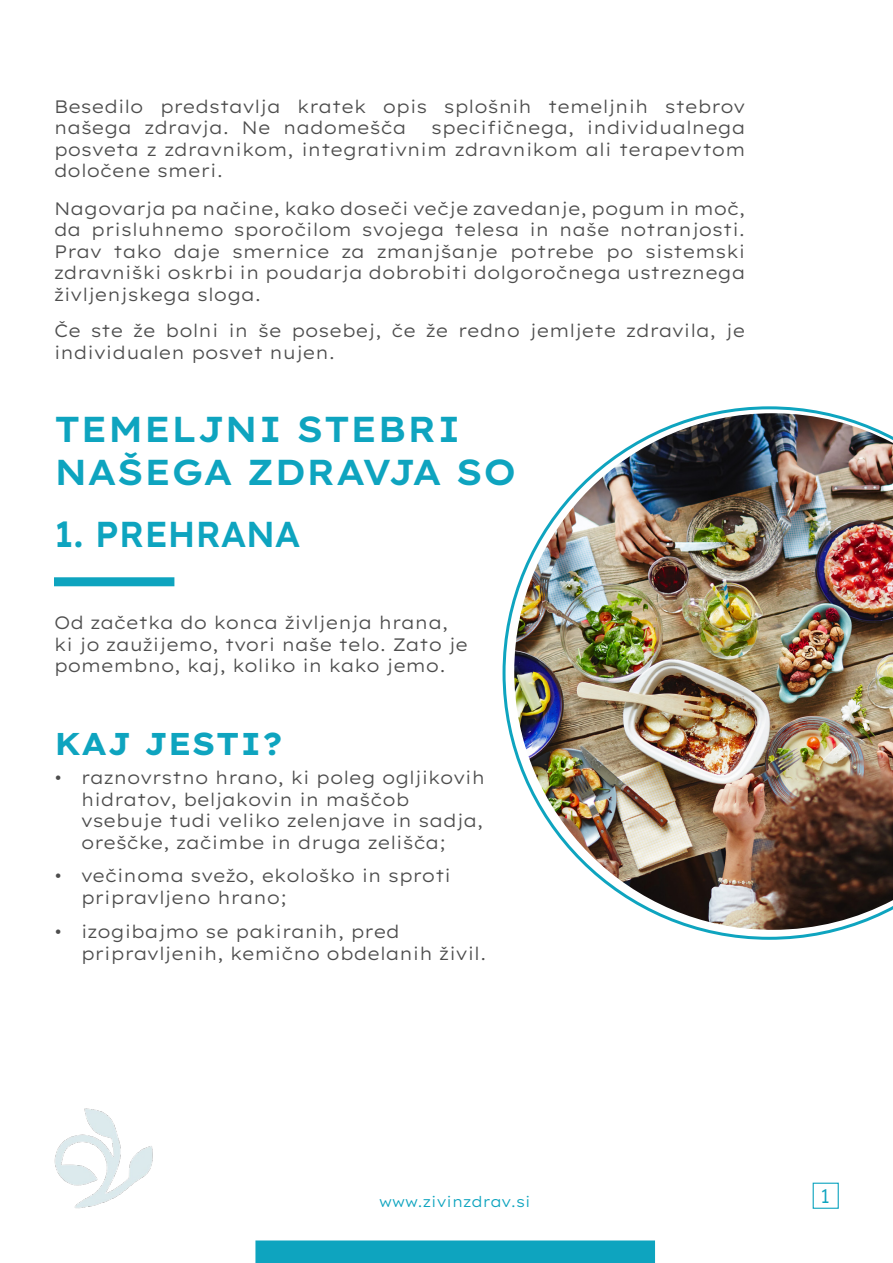
<style>
.page{position:relative;width:893px;height:1263px;background:#fff}
.page>*{position:absolute;margin:0;border:0;box-sizing:border-box;transform-origin:0 0}
.t1{font:600 36px/43.2px "Lexend Exa";color:#0ea4bf}
.t2{font:600 36px "Lexend Exa";letter-spacing:-.04em;color:#0ea4bf;scale:.9 1}
.t3{font:700 31.5px "Lexend Exa";color:#0ea4bf}
.t4{font:300 19.5px "Lexend Exa";color:#0ea4bf}
.t5{font:300 18px/21.6px "Lexend Exa";color:#4d4d4d}
.t6{font:300 15px "Lexend Exa";color:#0ea4bf}
</style>
<div class="page">
<svg style="left:503px;top:406px;width:338px;height:534px"></svg>
<img style="left:514px;top:413px;width:379px;height:517px">
<img style="left:54px;top:1108px;width:99px;height:101px">
<div style="left:54px;top:577px;width:120px;height:9px;background:#0ea4bf"></div>
<div style="left:255px;top:1240px;width:400px;height:23px;background:#0ea4bf"></div>
<div style="left:813px;top:1183px;width:26px;height:26px;border:1px solid #0ea4bf"></div>
<p class="t5" style="left:54px;top:94px;width:693px">Besedilo predstavlja kratek opis splošnih temeljnih stebrov našega zdravja. Ne nadomešča</p>
<p class="t5" style="left:54px;top:116px;width:693px;text-align:justify;text-indent:377px">specifičnega, individualnega posveta z zdravnikom, integrativnim zdravnikom ali terapevtom določene smeri.</p>
<p class="t5" style="left:54px;top:196px;width:693px;text-align:justify">Nagovarja pa načine, kako doseči večje zavedanje, pogum in moč, da prisluhnemo sporočilom svojega telesa in naše notranjosti.<br>Prav tako daje smernice za zmanjšanje potrebe po sistemski zdravniški oskrbi in poudarja dobrobiti dolgoročnega ustreznega življenjskega sloga.</p>
<p class="t5" style="left:54px;top:319px;width:693px">Če ste že bolni in še posebej, če že redno jemljete zdravila, je individualen posvet nujen.</p>
<h1 class="t1" style="left:54px;top:405px;width:464px">TEMELJNI STEBRI<br>NAŠEGA ZDRAVJA SO</h1>
<h1 class="t2" style="left:54px;top:506px;width:276px">1. PREHRANA</h1>
<p class="t5" style="left:54px;top:611px;width:416px">Od začetka do konca življenja hrana, ki jo zaužijemo, tvori naše telo. Zato je pomembno, kaj, koliko in kako jemo.</p>
<h2 class="t3" style="left:54px;top:718px;width:230px">KAJ JESTI?</h2>
<p class="t5" style="left:81px;top:766px;width:406px;text-indent:-27px">• raznovrstno hrano, ki poleg ogljikovih hidratov, beljakovin in maščob vsebuje tudi veliko zelenjave in sadja, oreščke, začimbe in druga zelišča;</p>
<p class="t5" style="left:81px;top:863px;width:372px;text-indent:-27px">• večinoma svežo, ekološko in sproti pripravljeno hrano;</p>
<p class="t5" style="left:81px;top:920px;width:407px;text-indent:-27px">• izogibajmo se pakiranih, pred pripravljenih, kemično obdelanih živil.</p>
<p class="t6" style="left:379px;top:1190px;width:153px">www.zivinzdrav.si</p>
<p class="t4" style="left:820px;top:1181px;width:12px">1</p>
</div>
